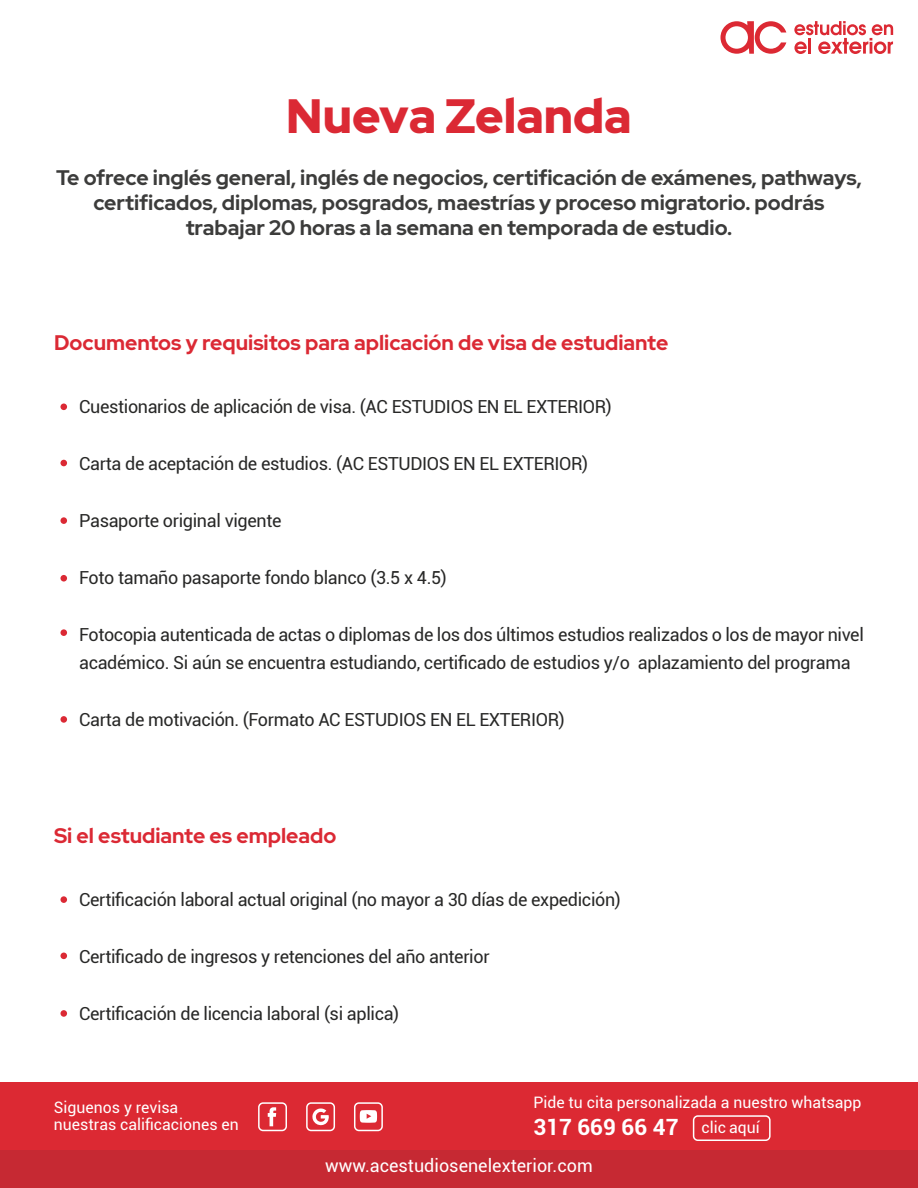
<style>
.page{position:relative;width:918px;height:1188px;background:#fff}
.page>*{position:absolute;margin:0;border:0;box-sizing:border-box;transform-origin:0 0}
.t1{font:900 48px "Red Hat Display";color:#db2934}
.t2{font:700 22.35px "Roboto";color:#fff}
.t3{font:700 21px/25.2px "Red Hat Display";color:#3c3c3b;text-align:center}
.t4{font:700 21px "Red Hat Display";color:#db2934}
.t5{font:18px/28.5px "Roboto";letter-spacing:-.02em;color:#282827}
.t6{font:18px "Roboto";color:#fff}
.t7{font:15.75px/17.1px "Roboto";color:#fff}
.s1{font-weight:400;font-size:15.75px}
</style>
<div class="page">
<div style="left:1px;top:1082px;width:917px;height:106px;background:#dc2933"></div>
<div style="left:1px;top:1150px;width:917px;height:38px;background:#c62933"></div>
<svg style="left:794px;top:21px;width:99px;height:33px"></svg>
<svg style="left:720px;top:21px;width:66px;height:33px"></svg>
<svg style="left:268px;top:1107px;width:8px;height:19px"></svg>
<svg style="left:312px;top:1108px;width:17px;height:18px"></svg>
<div style="left:258px;top:1102px;width:29px;height:29px;border:2px solid #fff;border-radius:4px"></div>
<div style="left:306px;top:1102px;width:29px;height:29px;border:2px solid #fff;border-radius:4px"></div>
<div style="left:354px;top:1102px;width:29px;height:29px;border:2px solid #fff;border-radius:4px"></div>
<div style="left:693px;top:1115px;width:78px;height:26px;border:2px solid #fff;border-radius:4px"></div>
<svg style="left:360px;top:1110px;width:17px;height:13px"></svg>
<div style="left:60px;top:404px;width:7px;height:6px;background:#db2934;border-radius:50%"></div>
<div style="left:60px;top:896px;width:7px;height:7px;background:#db2934;border-radius:50%"></div>
<div style="left:60px;top:460px;width:7px;height:6px;background:#db2934;border-radius:50%"></div>
<div style="left:60px;top:953px;width:7px;height:6px;background:#db2934;border-radius:50%"></div>
<div style="left:60px;top:575px;width:7px;height:7px;background:#db2934;border-radius:50%"></div>
<div style="left:60px;top:517px;width:7px;height:7px;background:#db2934;border-radius:50%"></div>
<div style="left:60px;top:1010px;width:7px;height:7px;background:#db2934;border-radius:50%"></div>
<div style="left:60px;top:629px;width:7px;height:7px;background:#db2934;border-radius:50%"></div>
<div style="left:60px;top:716px;width:7px;height:7px;background:#db2934;border-radius:50%"></div>
<h1 class="t1" style="left:286px;top:84px;width:347px">Nueva Zelanda</h1>
<p class="t3" style="left:56px;top:164px;width:807px">Te ofrece inglés general, inglés de negocios, certificación de exámenes, pathways, certificados, diplomas, posgrados, maestrías y proceso migratorio. podrás trabajar 20 horas a la semana en temporada de estudio.</p>
<p class="t4" style="left:54px;top:329px;width:616px">Documentos y requisitos para aplicación de visa de estudiante</p>
<p class="t5" style="left:79px;top:391px;width:534px">Cuestionarios de aplicación de visa. (AC ESTUDIOS EN EL EXTERIOR)</p>
<p class="t5" style="left:79px;top:448px;width:511px">Carta de aceptación de estudios. (AC ESTUDIOS EN EL EXTERIOR)</p>
<p class="t5" style="left:79px;top:505px;width:204px">Pasaporte original vigente</p>
<p class="t5" style="left:79px;top:562px;width:369px">Foto tamaño pasaporte fondo blanco (3.5 x 4.5)</p>
<p class="t5" style="left:79px;top:619px;width:786px">Fotocopia autenticada de actas o diplomas de los dos últimos estudios realizados o los de mayor nivel académico. Si aún se encuentra estudiando, certificado de estudios y/o aplazamiento del programa</p>
<p class="t5" style="left:79px;top:705px;width:487px">Carta de motivación. (Formato AC ESTUDIOS EN EL EXTERIOR)</p>
<p class="t4" style="left:54px;top:822px;width:284px">Si el estudiante es empleado</p>
<p class="t5" style="left:79px;top:884px;width:543px">Certificación laboral actual original (no mayor a 30 días de expedición)</p>
<p class="t5" style="left:79px;top:941px;width:412px">Certificado de ingresos y retenciones del año anterior</p>
<p class="t5" style="left:79px;top:998px;width:322px">Certificación de licencia laboral (si aplica)</p>
<p class="t7" style="left:54px;top:1098px;width:186px">Siguenos y revisa nuestras calificaciones en</p>
<p class="t7" style="left:533px;top:1094px;width:330px">Pide tu cita personalizada a nuestro whatsapp</p>
<p class="t2" style="left:533px;top:1112px;width:228px">317 669 66 47 <span class="s1">clic aquí</span></p>
<p class="t6" style="left:325px;top:1153px;width:269px">www.acestudiosenelexterior.com</p>
</div>
